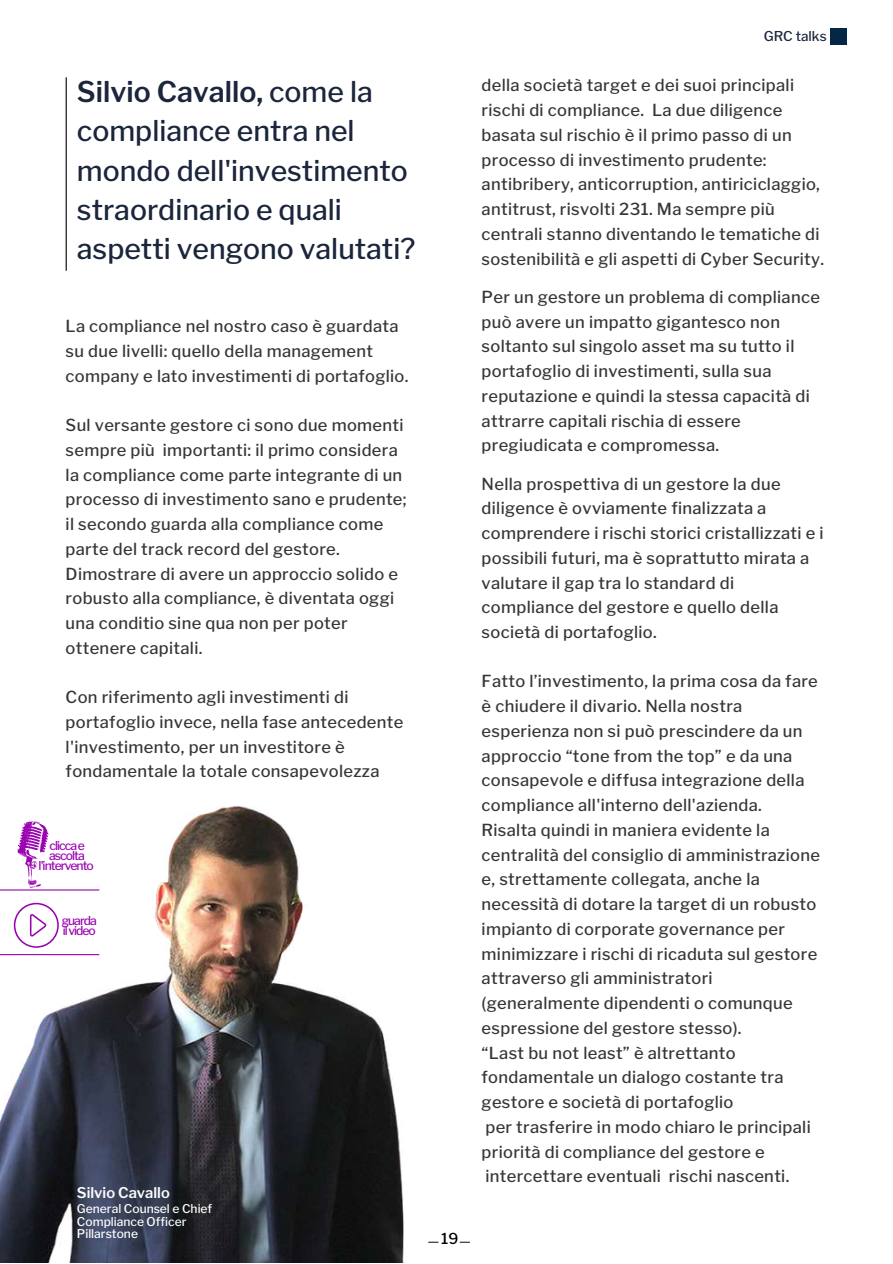
<style>
.page{position:relative;width:893px;height:1264px;background:#fff}
.page>*{position:absolute;margin:0;border:0;box-sizing:border-box;transform-origin:0 0}
.t1{font:500 28.35px/39.3px "Libre Franklin";color:#1b253c}
.t2{font:500 16.5px/24.8px "Libre Franklin";letter-spacing:.02em;color:#363633}
.t3{font:500 15px "Libre Franklin";color:#000}
.t4{font:600 14.7px "Libre Franklin";color:#fff}
.t5{font:500 13.5px "Libre Franklin";color:#1b253c}
.t6{font:500 12.15px/9.9px "Libre Franklin";letter-spacing:-.08em;color:#9a03b0;text-align:center}
.t7{font:500 12px/12.6px "Libre Franklin";color:#fff}
.s1{font-weight:600}
</style>
<div class="page">
<img style="left:0;top:806px;width:470px;height:456px">
<hr style="left:66px;top:77px;width:1px;height:194px;background:#000">
<svg style="left:17px;top:821px;width:32px;height:67px"></svg>
<svg style="left:14px;top:902px;width:45px;height:45px"></svg>
<hr style="left:0;top:889px;width:99px;height:1px;background:#9902b0">
<hr style="left:0;top:954px;width:99px;height:1px;background:#9902b0">
<div style="left:830px;top:28px;width:16px;height:16px;background:#052747"></div>
<h1 class="t1" style="left:77px;top:72px;width:340px"><span class="s1">Silvio Cavallo,</span> come la compliance entra nel mondo dell'investimento straordinario e quali aspetti vengono valutati?</h1>
<p class="t2" style="left:66px;top:314px;width:344px">La compliance nel nostro caso è guardata su due livelli: quello della management company e lato investimenti di portafoglio.</p>
<p class="t2" style="left:66px;top:413px;width:342px">Sul versante gestore ci sono due momenti sempre più importanti: il primo considera la compliance come parte integrante di un processo di investimento sano e prudente; il secondo guarda alla compliance come parte del track record del gestore.<br>Dimostrare di avere un approccio solido e robusto alla compliance, è diventata oggi una conditio sine qua non per poter ottenere capitali.</p>
<p class="t2" style="left:66px;top:685px;width:339px">Con riferimento agli investimenti di portafoglio invece, nella fase antecedente l'investimento, per un investitore è fondamentale la totale consapevolezza</p>
<p class="t6" style="left:39px;top:840px;width:57px">cliccae ascolta l'intervento</p>
<p class="t6" style="left:62px;top:915px;width:37px;text-align:left">guarda ilvideo</p>
<p class="t4" style="left:77px;top:1183px;width:94px">Silvio Cavallo</p>
<p class="t7" style="left:77px;top:1202px;width:137px">General Counsel e Chief<br>Compliance Officer<br>Pillarstone</p>
<p class="t3" style="left:441px;top:1229px;width:19px">19</p>
<p class="t5" style="left:763px;top:28px;width:64px">GRC talks</p>
<p class="t2" style="left:481px;top:73px;width:344px">della società target e dei suoi principali rischi di compliance. La due diligence basata sul rischio è il primo passo di un processo di investimento prudente: antibribery, anticorruption, antiriciclaggio, antitrust, risvolti 231. Ma sempre più centrali stanno diventando le tematiche di sostenibilità e gli aspetti di Cyber Security.</p>
<p class="t2" style="left:481px;top:284px;width:340px">Per un gestore un problema di compliance può avere un impatto gigantesco non soltanto sul singolo asset ma su tutto il portafoglio di investimenti, sulla sua reputazione e quindi la stessa capacità di attrarre capitali rischia di essere pregiudicata e compromessa.</p>
<p class="t2" style="left:481px;top:471px;width:343px">Nella prospettiva di un gestore la due diligence è ovviamente finalizzata a comprendere i rischi storici cristallizzati e i possibili futuri, ma è soprattutto mirata a valutare il gap tra lo standard di compliance del gestore e quello della società di portafoglio.</p>
<p class="t2" style="left:481px;top:669px;width:340px">Fatto l’investimento, la prima cosa da fare è chiudere il divario. Nella nostra esperienza non si può prescindere da un approccio “tone from the top” e da una consapevole e diffusa integrazione della compliance all'interno dell'azienda.<br>Risalta quindi in maniera evidente la centralità del consiglio di amministrazione e, strettamente collegata, anche la necessità di dotare la target di un robusto impianto di corporate governance per minimizzare i rischi di ricaduta sul gestore attraverso gli amministratori (generalmente dipendenti o comunque espressione del gestore stesso).<br>“Last bu not least” è altrettanto fondamentale un dialogo costante tra gestore e società di portafoglio<br>per trasferire in modo chiaro le principali priorità di compliance del gestore e intercettare eventuali rischi nascenti.</p>
</div>
